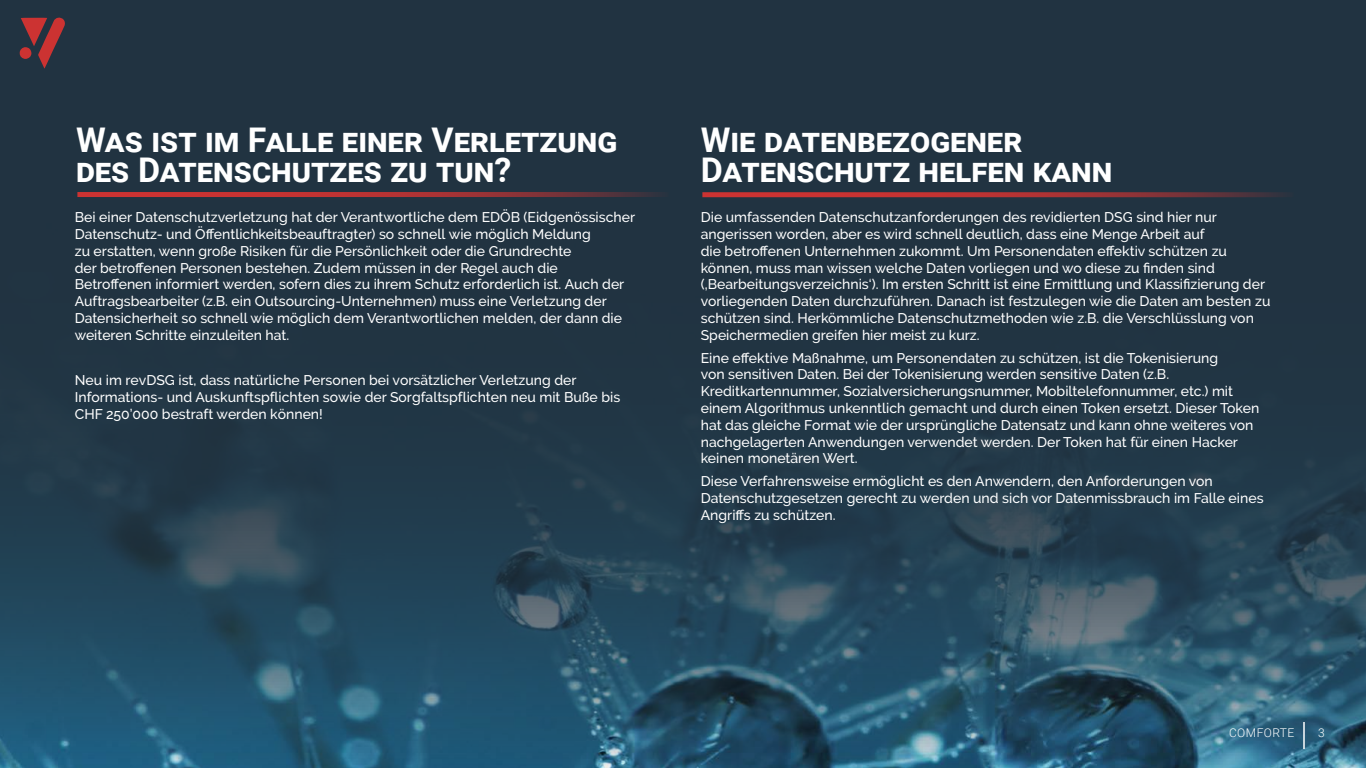
<style>
.page{position:relative;width:1366px;height:768px;background:#fff}
.page>*{position:absolute;margin:0;border:0;box-sizing:border-box;transform-origin:0 0}
.t1{font:700 34px/30px "Roboto";color:#fff}
.t2{font:500 14px/16.8px "Raleway";color:#fff}
.t3{font:300 12px "Roboto";letter-spacing:.035em;color:#fff}
</style>
<div class="page">
<div style="left:0;top:0;width:1366px;height:104px;background:#213341"></div>
<img style="left:0;top:104px;width:1366px;height:664px">
<svg style="left:77px;top:192px;width:592px;height:5px;background:#a23335"></svg>
<svg style="left:702px;top:192px;width:592px;height:5px;background:#9d3335"></svg>
<svg style="left:1304px;top:722px;width:1px;height:27px"></svg>
<svg style="left:19px;top:17px;width:46px;height:52px;background:#6a333a"></svg>
<h1 class="t1" style="left:76px;top:124px;width:543px">Was ist im Falle einer Verletzung des Datenschutzes zu tun?</h1>
<p class="t2" style="left:75px;top:209px;width:562px">Bei einer Datenschutzverletzung hat der Verantwortliche dem EDÖB (Eidgenössischer Datenschutz- und Öffentlichkeitsbeauftragter) so schnell wie möglich Meldung<br>zu erstatten, wenn große Risiken für die Persönlichkeit oder die Grundrechte<br>der betroffenen Personen bestehen. Zudem müssen in der Regel auch die Betroffenen informiert werden, sofern dies zu ihrem Schutz erforderlich ist. Auch der Auftragsbearbeiter (z.B. ein Outsourcing-Unternehmen) muss eine Verletzung der Datensicherheit so schnell wie möglich dem Verantwortlichen melden, der dann die weiteren Schritte einzuleiten hat.</p>
<p class="t2" style="left:75px;top:372px;width:547px">Neu im revDSG ist, dass natürliche Personen bei vorsätzlicher Verletzung der<br>Informations- und Auskunftspflichten sowie der Sorgfaltspflichten neu mit Buße bis<br>CHF 250’000 bestraft werden können!</p>
<h1 class="t1" style="left:701px;top:124px;width:413px">Wie datenbezogener<br>Datenschutz helfen kann</h1>
<p class="t2" style="left:701px;top:209px;width:571px">Die umfassenden Datenschutzanforderungen des revidierten DSG sind hier nur angerissen worden, aber es wird schnell deutlich, dass eine Menge Arbeit auf<br>die betroffenen Unternehmen zukommt. Um Personendaten effektiv schützen zu können, muss man wissen welche Daten vorliegen und wo diese zu finden sind (‚Bearbeitungsverzeichnis‘). Im ersten Schritt ist eine Ermittlung und Klassifizierung der vorliegenden Daten durchzuführen. Danach ist festzulegen wie die Daten am besten zu schützen sind. Herkömmliche Datenschutzmethoden wie z.B. die Verschlüsslung von Speichermedien greifen hier meist zu kurz.</p>
<p class="t2" style="left:701px;top:349px;width:560px">Eine effektive Maßnahme, um Personendaten zu schützen, ist die Tokenisierung<br>von sensitiven Daten. Bei der Tokenisierung werden sensitive Daten (z.B.<br>Kreditkartennummer, Sozialversicherungsnummer, Mobiltelefonnummer, etc.) mit einem Algorithmus unkenntlich gemacht und durch einen Token ersetzt. Dieser Token hat das gleiche Format wie der ursprüngliche Datensatz und kann ohne weiteres von nachgelagerten Anwendungen verwendet werden. Der Token hat für einen Hacker keinen monetären Wert.</p>
<p class="t2" style="left:701px;top:473px;width:564px">Diese Verfahrensweise ermöglicht es den Anwendern, den Anforderungen von<br>Datenschutzgesetzen gerecht zu werden und sich vor Datenmissbrauch im Falle eines<br>Angriffs zu schützen.</p>
<p class="t3" style="left:1229px;top:724px;width:67px">COMFORTE</p>
<p class="t3" style="left:1318px;top:724px;width:8px">3</p>
</div>
